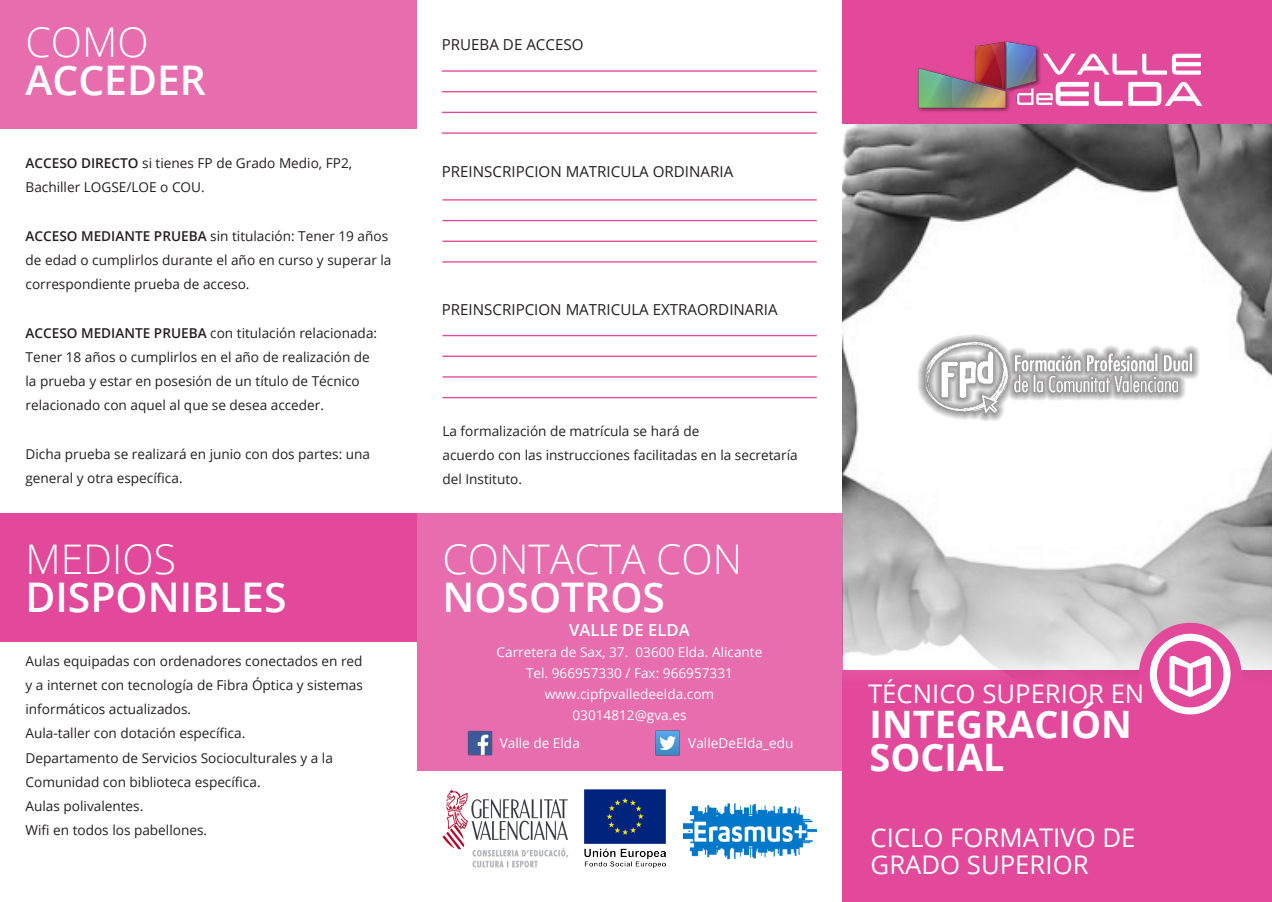
<style>
.page{position:relative;width:1272px;height:902px;background:#fff}
.page>*{position:absolute;margin:0;border:0;box-sizing:border-box;transform-origin:0 0}
.t1{font:600 40.8px "Open Sans";color:#fff}
.t2{font:300 40.8px "Open Sans";color:#fff}
.t3{font:700 37.8px "Open Sans";color:#fff}
.t4{font:25.65px "Open Sans";color:#fff}
.Paragraph_Style{font:600 16.65px "Open Sans";color:#fff}
.t5{font:15.15px "Open Sans";color:#231f20}
.t6{font:13.65px/24.2px "Open Sans";color:#231f20}
.Paragraph_Style-2{font:13.65px "Open Sans";color:#fff}
.s1{font-weight:600}
</style>
<div class="page">
<div style="left:842px;top:671px;width:429px;height:230px;background:#e3499a"></div>
<div style="left:417px;top:513px;width:425px;height:257px;background:#e86dae"></div>
<div style="left:842px;top:0;width:429px;height:129px;background:#e3499a"></div>
<img style="left:842px;top:125px;width:429px;height:550px">
<svg style="left:1138px;top:622px;width:103px;height:103px;fill:#e3499a"></svg>
<svg style="left:1169px;top:656px;width:41px;height:41px"></svg>
<div style="left:1149px;top:633px;width:81px;height:81px;border:7px solid #fff;border-radius:50%"></div>
<div style="left:0;top:513px;width:417px;height:129px;background:#e3499a"></div>
<div style="left:0;top:0;width:417px;height:129px;background:#e86dae"></div>
<hr style="left:442px;top:70px;width:374px;height:2px;background:#e3499a">
<hr style="left:442px;top:199px;width:374px;height:1px;background:#e3499a">
<hr style="left:442px;top:335px;width:374px;height:1px;background:#e3499a">
<hr style="left:442px;top:112px;width:374px;height:1px;background:#e3499a">
<hr style="left:442px;top:240px;width:374px;height:2px;background:#e3499a">
<hr style="left:442px;top:376px;width:374px;height:1px;background:#e3499a">
<hr style="left:442px;top:132px;width:374px;height:2px;background:#e3499a">
<hr style="left:442px;top:261px;width:374px;height:1px;background:#e3499a">
<hr style="left:442px;top:397px;width:374px;height:1px;background:#e3499a">
<hr style="left:442px;top:91px;width:374px;height:1px;background:#e3499a">
<hr style="left:442px;top:220px;width:374px;height:1px;background:#e3499a">
<hr style="left:442px;top:355px;width:374px;height:2px;background:#e3499a">
<img style="left:442px;top:789px;width:126px;height:78px">
<img style="left:584px;top:789px;width:82px;height:78px">
<img style="left:683px;top:803px;width:133px;height:57px">
<svg style="left:917px;top:334px;width:282px;height:87px"></svg>
<img style="left:921px;top:340px;width:273px;height:75px">
<img style="left:655px;top:730px;width:25px;height:26px">
<img style="left:467px;top:730px;width:26px;height:26px">
<img style="left:917px;top:41px;width:286px;height:71px">
<p class="t2" style="left:26px;top:14px;width:124px">COMO</p>
<p class="t1" style="left:26px;top:52px;width:182px">ACCEDER</p>
<p class="t6" style="left:26px;top:151px;width:328px"><span class="s1">ACCESO DIRECTO</span> si tienes FP de Grado Medio, FP2,<br>Bachiller LOGSE/LOE o COU.</p>
<p class="t6" style="left:26px;top:223px;width:367px"><span class="s1">ACCESO MEDIANTE PRUEBA</span> sin titulación: Tener 19 años de edad o cumplirlos durante el año en curso y superar la correspondiente prueba de acceso.</p>
<p class="t6" style="left:26px;top:320px;width:353px"><span class="s1">ACCESO MEDIANTE PRUEBA</span> con titulación relacionada:<br>Tener 18 años o cumplirlos en el año de realización de la prueba y estar en posesión de un título de Técnico relacionado con aquel al que se desea acceder.</p>
<p class="t6" style="left:26px;top:441px;width:346px">Dicha prueba se realizará en junio con dos partes: una general y otra específica.</p>
<p class="t2" style="left:26px;top:531px;width:152px">MEDIOS</p>
<p class="t1" style="left:26px;top:569px;width:262px">DISPONIBLES</p>
<p class="t6" style="left:26px;top:648px;width:339px;text-align:justify">Aulas equipadas con ordenadores conectados en red y a internet con tecnología de Fibra Óptica y sistemas informáticos actualizados.</p>
<p class="t6" style="left:26px;top:721px;width:221px">Aula-taller con dotación específica.</p>
<p class="t6" style="left:26px;top:745px;width:309px">Departamento de Servicios Socioculturales y a la<br>Comunidad con biblioteca específica.</p>
<p class="t6" style="left:26px;top:793px;width:119px">Aulas polivalentes.</p>
<p class="t6" style="left:26px;top:817px;width:183px">Wifi en todos los pabellones.</p>
<p class="t5" style="left:442px;top:34px;width:143px">PRUEBA DE ACCESO</p>
<p class="t5" style="left:442px;top:161px;width:293px">PREINSCRIPCION MATRICULA ORDINARIA</p>
<p class="t5" style="left:442px;top:299px;width:337px">PREINSCRIPCION MATRICULA EXTRAORDINARIA</p>
<p class="t6" style="left:442px;top:418px;width:258px">La formalización de matrícula se hará de</p>
<p class="t6" style="left:442px;top:442px;width:357px">acuerdo con las instrucciones facilitadas en la secretaría del Instituto.</p>
<p class="t2" style="left:442px;top:531px;width:301px">CONTACTA CON</p>
<p class="t1" style="left:442px;top:569px;width:224px">NOSOTROS</p>
<p class="Paragraph_Style" style="left:569px;top:618px;width:122px">VALLE DE ELDA</p>
<p class="Paragraph_Style-2" style="left:496px;top:642px;width:267px">Carretera de Sax, 37. 03600 Elda. Alicante</p>
<p class="Paragraph_Style-2" style="left:526px;top:663px;width:208px">Tel. 966957330 / Fax: 966957331</p>
<p class="Paragraph_Style-2" style="left:544px;top:684px;width:171px">www.cipfpvalledeelda.com</p>
<p class="Paragraph_Style-2" style="left:572px;top:705px;width:116px">03014812@gva.es</p>
<p class="Paragraph_Style-2" style="left:499px;top:733px;width:82px">Valle de Elda</p>
<p class="Paragraph_Style-2" style="left:688px;top:733px;width:107px">ValleDeElda_edu</p>
<p class="t4" style="left:868px;top:675px;width:278px">TÉCNICO SUPERIOR EN</p>
<p class="t3" style="left:869px;top:697px;width:264px">INTEGRACIÓN</p>
<p class="t3" style="left:869px;top:730px;width:136px">SOCIAL</p>
<p class="t4" style="left:870px;top:820px;width:266px">CICLO FORMATIVO DE</p>
<p class="t4" style="left:870px;top:847px;width:219px">GRADO SUPERIOR</p>
</div>
